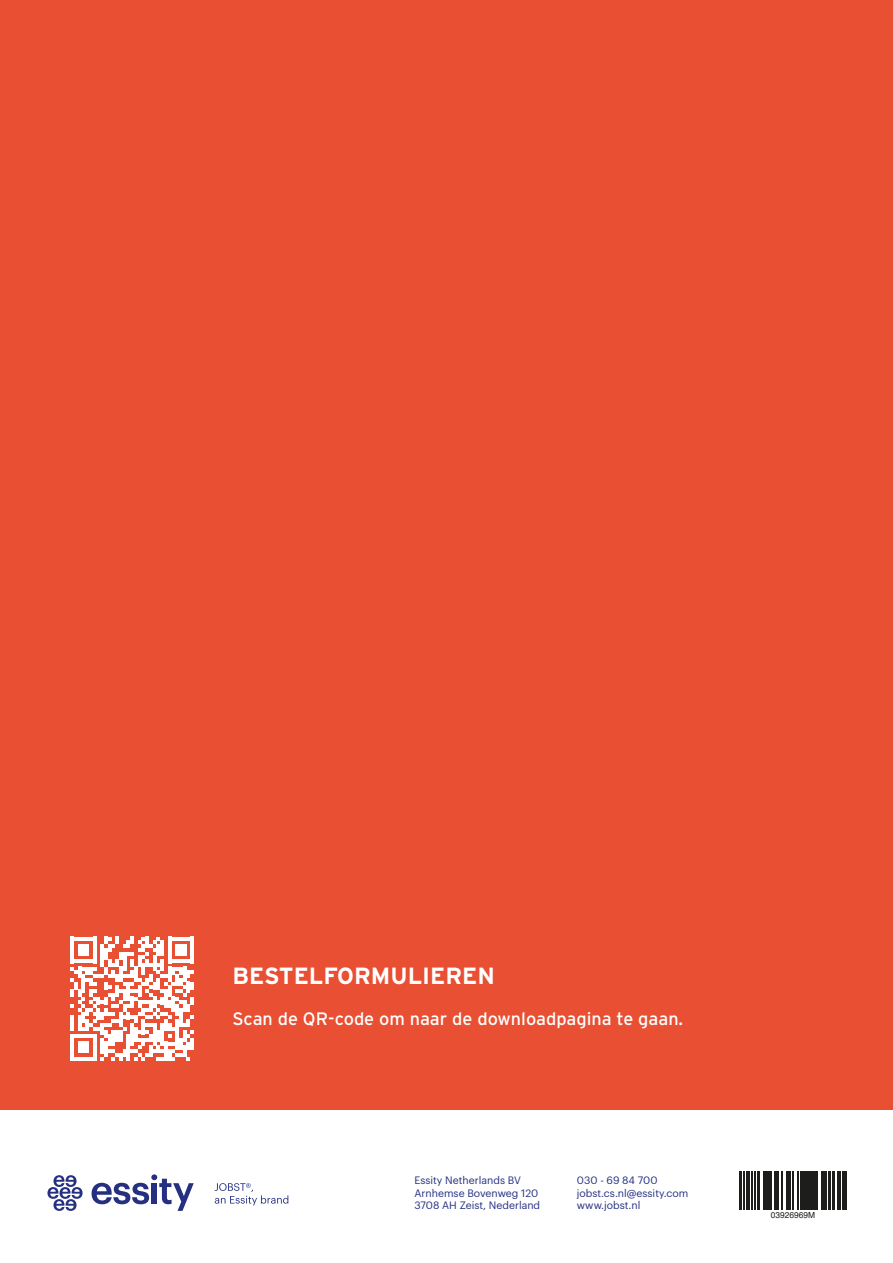
<style>
.page{position:relative;width:893px;height:1263px;background:#fff}
.page>*{position:absolute;margin:0;border:0;box-sizing:border-box;transform-origin:0 0}
.t1{font:700 23.4px "Interstate";color:#fff}
.t2{font:18px "Interstate";color:#fff}
.t3{font:10.5px/12.6px "Graphik";color:#253081}
.t4{font:8.4px "Helvetica";color:#1d1e1c}
</style>
<div class="page">
<div style="left:0;top:0;width:893px;height:1110px;background:#e94f32"></div>
<svg style="left:740px;top:1171px;width:106px;height:39px"></svg>
<hr style="left:740px;top:1171px;width:2px;height:38px;background:#1d1e1c">
<hr style="left:743px;top:1171px;width:1px;height:38px;background:#1d1e1c">
<hr style="left:746px;top:1171px;width:3px;height:38px;background:#1d1e1c">
<hr style="left:751px;top:1171px;width:1px;height:38px;background:#1d1e1c">
<hr style="left:755px;top:1171px;width:1px;height:38px;background:#1d1e1c">
<hr style="left:758px;top:1171px;width:2px;height:38px;background:#1d1e1c">
<hr style="left:763px;top:1171px;width:1px;height:38px;background:#1d1e1c">
<hr style="left:765px;top:1171px;width:1px;height:38px;background:#1d1e1c">
<hr style="left:767px;top:1171px;width:4px;height:38px;background:#1d1e1c">
<hr style="left:775px;top:1171px;width:1px;height:38px;background:#1d1e1c">
<hr style="left:777px;top:1171px;width:2px;height:38px;background:#1d1e1c">
<hr style="left:781px;top:1171px;width:1px;height:38px;background:#1d1e1c">
<hr style="left:786px;top:1171px;width:1px;height:38px;background:#1d1e1c">
<hr style="left:788px;top:1171px;width:2px;height:38px;background:#1d1e1c">
<hr style="left:792px;top:1171px;width:2px;height:38px;background:#1d1e1c">
<hr style="left:798px;top:1171px;width:1px;height:38px;background:#1d1e1c">
<hr style="left:800px;top:1171px;width:4px;height:38px;background:#1d1e1c">
<hr style="left:805px;top:1171px;width:3px;height:38px;background:#1d1e1c">
<hr style="left:809px;top:1171px;width:1px;height:38px;background:#1d1e1c">
<hr style="left:811px;top:1171px;width:4px;height:38px;background:#1d1e1c">
<hr style="left:816px;top:1171px;width:2px;height:38px;background:#1d1e1c">
<hr style="left:821px;top:1171px;width:2px;height:38px;background:#1d1e1c">
<hr style="left:824px;top:1171px;width:2px;height:38px;background:#1d1e1c">
<hr style="left:828px;top:1171px;width:2px;height:38px;background:#1d1e1c">
<hr style="left:832px;top:1171px;width:3px;height:38px;background:#1d1e1c">
<hr style="left:838px;top:1171px;width:3px;height:38px;background:#1d1e1c">
<hr style="left:842px;top:1171px;width:1px;height:38px;background:#1d1e1c">
<hr style="left:844px;top:1171px;width:2px;height:38px;background:#1d1e1c">
<svg style="left:92px;top:1174px;width:102px;height:37px"></svg>
<svg style="left:47px;top:1175px;width:36px;height:36px"></svg>
<svg style="left:215px;top:1183px;width:73px;height:22px"></svg>
<svg style="left:70px;top:937px;width:124px;height:123px"></svg>
<hr style="left:190px;top:1038px;width:4px;height:11px;background:#fff">
<h1 class="t1" style="left:233px;top:962px;width:264px">BESTELFORMULIEREN</h1>
<h2 class="t2" style="left:233px;top:1009px;width:452px">Scan de QR-code om naar de downloadpagina te gaan.</h2>
<p class="t3" style="left:414px;top:1173px;width:127px">Essity Netherlands BV<br>Arnhemse Bovenweg 120<br>3708 AH Zeist, Nederland</p>
<p class="t3" style="left:577px;top:1173px;width:113px">030 - 69 84 700 jobst.cs.nl@essity.com www.jobst.nl</p>
<p class="t4" style="left:771px;top:1209px;width:46px">03926969M</p>
</div>
